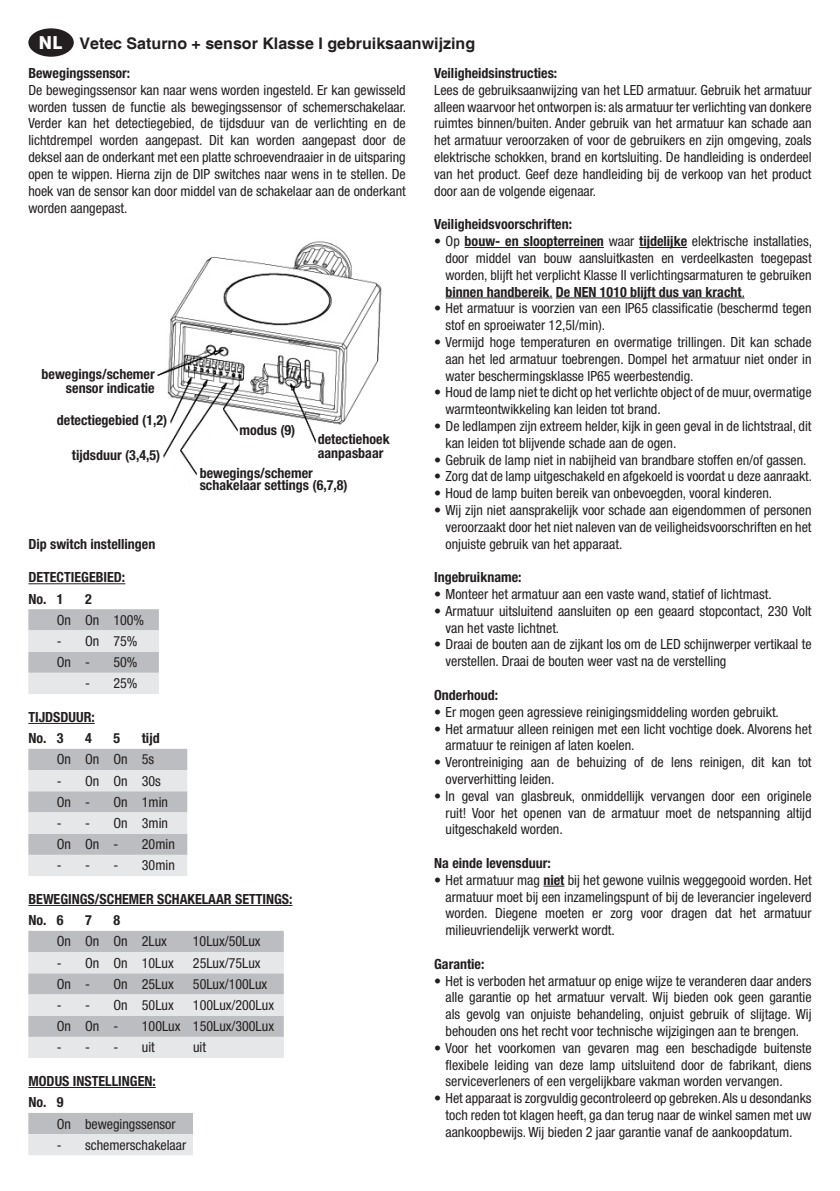
<style>
.page{position:relative;width:840px;height:1191px;background:#fff}
.page>*{position:absolute;margin:0;border:0;box-sizing:border-box;transform-origin:0 0}
.t1{font:700 16px "Helvetica";color:#231f20}
.t2{font:condensed 14px/16.8px "Helvetica Neue LT Std";color:#231f20;text-align:justify}
.t3{font:700 condensed 14px/21.2px "Helvetica Neue LT Std";color:#231f20}
.s1{font-family:"Museo Sans 900";font-weight:400;font-size:18px;color:#fff}
.s2{font-weight:700}
</style>
<div class="page">
<hr style="left:464px;top:247px;width:139px;height:1px;background:#231f20">
<hr style="left:639px;top:247px;width:47px;height:1px;background:#231f20">
<hr style="left:445px;top:297px;width:107px;height:1px;background:#231f20">
<hr style="left:555px;top:297px;width:189px;height:1px;background:#231f20">
<svg style="left:543px;top:885px;width:21px;height:1px"></svg>
<div style="left:28px;top:28px;width:46px;height:29px;background:#231f20;border-radius:50%"></div>
<hr style="left:28px;top:583px;width:97px;height:1px;background:#231f20">
<hr style="left:28px;top:723px;width:67px;height:1px;background:#231f20">
<hr style="left:28px;top:905px;width:264px;height:1px;background:#231f20">
<hr style="left:28px;top:1087px;width:128px;height:1px;background:#231f20">
<svg style="left:28px;top:609px;width:131px;height:85px;background:#d1d2d5"></svg>
<svg style="left:28px;top:749px;width:159px;height:127px;background:#d1d2d4"></svg>
<svg style="left:28px;top:931px;width:255px;height:127px;background:#d1d2d4"></svg>
<svg style="left:28px;top:1113px;width:165px;height:42px;background:#d1d2d4"></svg>
<img style="left:157px;top:241px;width:225px;height:235px">
<p class="t1" style="left:38px;top:33px;width:438px"><span class="s1">NL</span> Vetec Saturno + sensor Klasse I gebruiksaanwijzing</p>
<p class="t3" style="left:28px;top:62px;width:103px">Bewegingssensor:</p>
<p class="t2" style="left:28px;top:81px;width:379px">De bewegingssensor kan naar wens worden ingesteld. Er kan gewisseld worden tussen de functie als bewegingssensor of schemerschakelaar.<br>Verder kan het detectiegebied, de tijdsduur van de verlichting en de lichtdrempel worden aangepast. Dit kan worden aangepast door de deksel aan de onderkant met een platte schroevendraaier in de uitsparing open te wippen. Hierna zijn de DIP switches naar wens in te stellen. De hoek van de sensor kan door middel van de schakelaar aan de onderkant worden aangepast.</p>
<p class="t3" style="left:42px;top:367px;width:114px;line-height:14px;text-align:right">bewegings/schemer sensor indicatie</p>
<p class="t3" style="left:57px;top:409px;width:112px">detectiegebied (1,2)</p>
<p class="t3" style="left:239px;top:419px;width:57px">modus (9)</p>
<p class="t3" style="left:317px;top:429px;width:73px">detectiehoek</p>
<p class="t3" style="left:72px;top:444px;width:90px">tijdsduur (3,4,5)</p>
<p class="t3" style="left:317px;top:443px;width:67px">aanpasbaar</p>
<p class="t3" style="left:200px;top:467px;width:149px;line-height:12px">bewegings/schemer schakelaar settings (6,7,8)</p>
<p class="t3" style="left:28px;top:533px;width:128px">Dip switch instellingen</p>
<p class="t3" style="left:28px;top:566px;width:98px">DETECTIEGEBIED:<br>No. 1</p>
<p class="t3" style="left:85px;top:588px;width:8px">2</p>
<p class="t2" style="left:57px;top:611px;width:89px">On On 100%</p>
<p class="t2" style="left:57px;top:630px;width:82px;line-height:21.2px">- On 75%<br>On -</p>
<p class="t2" style="left:113px;top:654px;width:26px">50%</p>
<p class="t2" style="left:85px;top:675px;width:54px">- 25%</p>
<p class="t3" style="left:28px;top:706px;width:68px">TIJDSDUUR:<br>No. 3</p>
<p class="t3" style="left:85px;top:727px;width:8px">4</p>
<p class="t3" style="left:113px;top:727px;width:8px">5</p>
<p class="t3" style="left:142px;top:727px;width:19px">tijd</p>
<p class="t2" style="left:57px;top:751px;width:99px">On On On 5s</p>
<p class="t2" style="left:57px;top:770px;width:106px;line-height:21.2px">- On On 30s<br>On -</p>
<p class="t2" style="left:113px;top:793px;width:56px">On 1min</p>
<p class="t2" style="left:57px;top:812px;width:113px;line-height:21.2px;text-indent:57px">On 3min<br>On On -</p>
<p class="t2" style="left:57px;top:814px;width:35px">- -</p>
<p class="t2" style="left:142px;top:835px;width:34px">20min</p>
<p class="t2" style="left:57px;top:857px;width:35px">- -</p>
<p class="t2" style="left:113px;top:857px;width:63px">- 30min</p>
<p class="t3" style="left:28px;top:888px;width:265px">BEWEGINGS/SCHEMER SCHAKELAAR SETTINGS:<br>No. 6</p>
<p class="t3" style="left:85px;top:909px;width:8px">7</p>
<p class="t3" style="left:113px;top:909px;width:8px">8</p>
<p class="t2" style="left:57px;top:933px;width:112px">On On On 2Lux</p>
<p class="t2" style="left:193px;top:933px;width:69px">10Lux/50Lux</p>
<p class="t2" style="left:57px;top:954px;width:118px">- On On 10Lux</p>
<p class="t2" style="left:193px;top:954px;width:69px">25Lux/75Lux</p>
<p class="t2" style="left:57px;top:975px;width:35px">On -</p>
<p class="t2" style="left:113px;top:975px;width:62px">On 25Lux</p>
<p class="t2" style="left:193px;top:975px;width:76px">50Lux/100Lux</p>
<p class="t2" style="left:57px;top:996px;width:35px">- -</p>
<p class="t2" style="left:113px;top:996px;width:62px">On 50Lux</p>
<p class="t2" style="left:193px;top:996px;width:82px">100Lux/200Lux</p>
<p class="t2" style="left:57px;top:1017px;width:63px">On On -</p>
<p class="t2" style="left:142px;top:1017px;width:134px">100Lux 150Lux/300Lux</p>
<p class="t2" style="left:57px;top:1039px;width:35px">- -</p>
<p class="t2" style="left:113px;top:1039px;width:43px">- uit</p>
<p class="t2" style="left:193px;top:1039px;width:14px">uit</p>
<p class="t3" style="left:28px;top:1070px;width:129px">MODUS INSTELLINGEN:<br>No. 9</p>
<p class="t2" style="left:57px;top:1115px;width:120px">On bewegingssensor</p>
<p class="t2" style="left:57px;top:1136px;width:131px">- schemerschakelaar</p>
<p class="t3" style="left:434px;top:62px;width:124px">Veiligheidsinstructies:</p>
<p class="t2" style="left:434px;top:81px;width:379px">Lees de gebruiksaanwijzing van het LED armatuur. Gebruik het armatuur alleen waarvoor het ontworpen is: als armatuur ter verlichting van donkere ruimtes binnen/buiten. Ander gebruik van het armatuur kan schade aan het armatuur veroorzaken of voor de gebruikers en zijn omgeving, zoals elektrische schokken, brand en kortsluiting. De handleiding is onderdeel van het product. Geef deze handleiding bij de verkoop van het product door aan de volgende eigenaar.</p>
<p class="t3" style="left:434px;top:213px;width:139px">Veiligheidsvoorschriften:</p>
<p class="t2" style="left:445px;top:233px;width:368px;text-indent:-11px">• Op <span class="s2">bouw- en sloopterreinen</span> waar <span class="s2">tijdelijke</span> elektrische installaties, door middel van bouw aansluitkasten en verdeelkasten toegepast worden, blijft het verplicht Klasse II verlichtingsarmaturen te gebruiken <span class="s2">binnen handbereik</span>. <span class="s2">De NEN 1010 blijft dus van kracht</span>.</p>
<p class="t2" style="left:445px;top:300px;width:367px;text-indent:-11px">• Het armatuur is voorzien van een IP65 classificatie (beschermd tegen stof en sproeiwater 12,5l/min).</p>
<p class="t2" style="left:445px;top:333px;width:367px;text-indent:-11px">• Vermijd hoge temperaturen en overmatige trillingen. Dit kan schade aan het led armatuur toebrengen. Dompel het armatuur niet onder in water beschermingsklasse IP65 weerbestendig.</p>
<p class="t2" style="left:445px;top:384px;width:367px;text-indent:-11px">• Houd de lamp niet te dicht op het verlichte object of de muur, overmatige warmteontwikkeling kan leiden tot brand.</p>
<p class="t2" style="left:445px;top:417px;width:367px;text-indent:-11px">• De ledlampen zijn extreem helder, kijk in geen geval in de lichtstraal, dit kan leiden tot blijvende schade aan de ogen.</p>
<p class="t2" style="left:434px;top:451px;width:373px">• Gebruik de lamp niet in nabijheid van brandbare stoffen en/of gassen.</p>
<p class="t2" style="left:434px;top:468px;width:379px">• Zorg dat de lamp uitgeschakeld en afgekoeld is voordat u deze aanraakt.</p>
<p class="t2" style="left:434px;top:485px;width:339px">• Houd de lamp buiten bereik van onbevoegden, vooral kinderen.</p>
<p class="t2" style="left:445px;top:501px;width:367px;text-indent:-11px">• Wij zijn niet aansprakelijk voor schade aan eigendommen of personen veroorzaakt door het niet naleven van de veiligheidsvoorschriften en het onjuiste gebruik van het apparaat.</p>
<p class="t3" style="left:434px;top:566px;width:89px">Ingebruikname:</p>
<p class="t2" style="left:434px;top:585px;width:339px">• Monteer het armatuur aan een vaste wand, statief of lichtmast.</p>
<p class="t2" style="left:445px;top:602px;width:367px;text-indent:-11px">• Armatuur uitsluitend aansluiten op een geaard stopcontact, 230 Volt van het vaste lichtnet.</p>
<p class="t2" style="left:445px;top:636px;width:367px;text-indent:-11px">• Draai de bouten aan de zijkant los om de LED schijnwerper vertikaal te verstellen. Draai de bouten weer vast na de verstelling</p>
<p class="t3" style="left:434px;top:684px;width:66px">Onderhoud:</p>
<p class="t2" style="left:434px;top:703px;width:346px">• Er mogen geen agressieve reinigingsmiddeling worden gebruikt.</p>
<p class="t2" style="left:445px;top:720px;width:367px;text-indent:-11px">• Het armatuur alleen reinigen met een licht vochtige doek. Alvorens het armatuur te reinigen af laten koelen.</p>
<p class="t2" style="left:445px;top:753px;width:367px;text-indent:-11px">• Verontreiniging aan de behuizing of de lens reinigen, dit kan tot oververhitting leiden.</p>
<p class="t2" style="left:445px;top:787px;width:367px;text-indent:-11px">• In geval van glasbreuk, onmiddellijk vervangen door een originele ruit! Voor het openen van de armatuur moet de netspanning altijd uitgeschakeld worden.</p>
<p class="t3" style="left:434px;top:852px;width:118px">Na einde levensduur:</p>
<p class="t2" style="left:445px;top:871px;width:367px;text-indent:-11px">• Het armatuur mag <span class="s2">niet</span> bij het gewone vuilnis weggegooid worden. Het armatuur moet bij een inzamelingspunt of bij de leverancier ingeleverd worden. Diegene moeten er zorg voor dragen dat het armatuur milieuvriendelijk verwerkt wordt.</p>
<p class="t3" style="left:434px;top:953px;width:52px">Garantie:</p>
<p class="t2" style="left:445px;top:972px;width:367px;text-indent:-11px">• Het is verboden het armatuur op enige wijze te veranderen daar anders alle garantie op het armatuur vervalt. Wij bieden ook geen garantie als gevolg van onjuiste behandeling, onjuist gebruik of slijtage. Wij behouden ons het recht voor technische wijzigingen aan te brengen.</p>
<p class="t2" style="left:445px;top:1039px;width:367px;text-indent:-11px">• Voor het voorkomen van gevaren mag een beschadigde buitenste flexibele leiding van deze lamp uitsluitend door de fabrikant, diens serviceverleners of een vergelijkbare vakman worden vervangen.</p>
<p class="t2" style="left:445px;top:1089px;width:367px;text-indent:-11px">• Het apparaat is zorgvuldig gecontroleerd op gebreken. Als u desondanks toch reden tot klagen heeft, ga dan terug naar de winkel samen met uw aankoopbewijs. Wij bieden 2 jaar garantie vanaf de aankoopdatum.</p>
</div>
